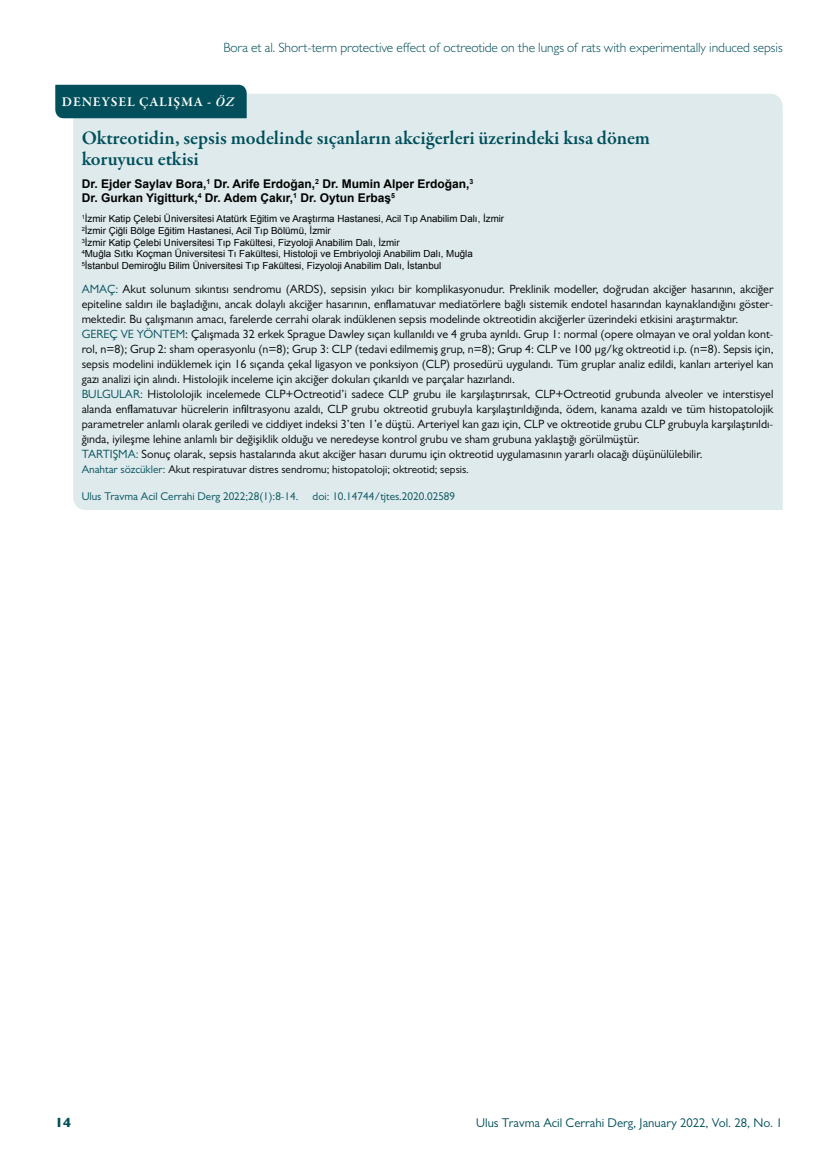
<style>
.page{position:relative;width:838px;height:1170px;background:#fff}
.page>*{position:absolute;margin:0;border:0;box-sizing:border-box;transform-origin:0 0}
.t1{font:600 19.5px/21px "Garamond Premr Pro";letter-spacing:-.005em;color:#004f5a}
.t2{font:300 13.5px "Gill Sans MT Pro";letter-spacing:-.005em;color:#004f5a}
.t3{font:600 13.5px "Garamond Premr Pro";letter-spacing:.055em;color:#fff}
.t4{font:800 13.5px "Gill Sans MT Pro";color:#004f5a}
.t5{font:12.75px "Gill Sans MT Pro";color:#004f5a}
.t6{font:12px/15px "Gill Sans MT Pro";color:#000}
.t7{font:700 12px/14.4px "Arial";color:#000}
.t8{font:11.25px "Gill Sans MT Pro";color:#000}
.t9{font:11.25px "Gill Sans MT Pro";color:#004f5a}
.t10{font:9.75px/11.7px "Arial";color:#000}
.s1{font-style:italic}
.s2{color:#004f5a}
</style>
<div class="page">
<div style="left:73px;top:94px;width:709px;height:416px;background:#deeaec"></div>
<div style="left:55px;top:85px;width:192px;height:33px;background:#004f5a"></div>
<p class="t2" style="left:223px;top:39px;width:561px">Bora et al. Short-term protective effect of octreotide on the lungs of rats with experimentally induced sepsis</p>
<p class="t3" style="left:62px;top:94px;width:174px">DENEYSEL ÇALIŞMA - <span class="s1">ÖZ</span></p>
<h1 class="t1" style="left:82px;top:127px;width:570px">Oktreotidin, sepsis modelinde sıçanların akciğerleri üzerindeki kısa dönem koruyucu etkisi</h1>
<p class="t7" style="left:82px;top:177px;width:393px">Dr. Ejder Saylav Bora,<sup>1</sup> Dr. Arife Erdoğan,<sup>2</sup> Dr. Mumin Alper Erdoğan,<sup>3<br></sup>Dr. Gurkan Yigitturk,<sup>4</sup> Dr. Adem Çakır,<sup>1</sup> Dr. Oytun Erbaş<sup>5</sup></p>
<p class="t10" style="left:82px;top:213px;width:424px"><sup>1</sup>İzmir Katip Çelebi Üniversitesi Atatürk Eğitim ve Araştırma Hastanesi, Acil Tıp Anabilim Dalı, İzmir <sup>2</sup>İzmir Çiğli Bölge Eğitim Hastanesi, Acil Tıp Bölümü, İzmir<br><sup>3</sup>İzmir Katip Çelebi Universitesi Tıp Fakültesi, Fizyoloji Anabilim Dalı, İzmir<br><sup>4</sup>Muğla Sıtkı Koçman Üniversitesi Tı Fakültesi, Histoloji ve Embriyoloji Anabilim Dalı, Muğla <sup>5</sup>İstanbul Demiroğlu Bilim Üniversitesi Tıp Fakültesi, Fizyoloji Anabilim Dalı, İstanbul</p>
<p class="t6" style="left:82px;top:281px;width:693px"><span class="s2">AMAÇ:</span> Akut solunum sıkıntısı sendromu (ARDS), sepsisin yıkıcı bir komplikasyonudur. Preklinik modeller, doğrudan akciğer hasarının, akciğer epiteline saldırı ile başladığını, ancak dolaylı akciğer hasarının, enflamatuvar mediatörlere bağlı sistemik endotel hasarından kaynaklandığını göster&shy;mektedir. Bu çalışmanın amacı, farelerde cerrahi olarak indüklenen sepsis modelinde oktreotidin akciğerler üzerindeki etkisini araştırmaktır.<br><span class="s2">GEREÇ VE YÖNTEM</span>: Çalışmada 32 erkek Sprague Dawley sıçan kullanıldı ve 4 gruba ayrıldı. Grup 1: normal (opere olmayan ve oral yoldan kont&shy;rol, n=8); Grup 2: sham operasyonlu (n=8); Grup 3: CLP (tedavi edilmemiş grup, n=8); Grup 4: CLP ve 100 µg/kg oktreotid i.p. (n=8). Sepsis için, sepsis modelini indüklemek için 16 sıçanda çekal ligasyon ve ponksiyon (CLP) prosedürü uygulandı. Tüm gruplar analiz edildi, kanları arteriyel kan gazı analizi için alındı. Histolojik inceleme için akciğer dokuları çıkarıldı ve parçalar hazırlandı.<br><span class="s2">BULGULAR:</span> Histololojik incelemede CLP+Octreotid’i sadece CLP grubu ile karşılaştırırsak, CLP+Octreotid grubunda alveoler ve interstisyel alanda enflamatuvar hücrelerin infiltrasyonu azaldı, CLP grubu oktreotid grubuyla karşılaştırıldığında, ödem, kanama azaldı ve tüm histopatolojik parametreler anlamlı olarak geriledi ve ciddiyet indeksi 3’ten 1’e düştü. Arteriyel kan gazı için, CLP ve oktreotide grubu CLP grubuyla karşılaştırıldı&shy;ğında, iyileşme lehine anlamlı bir değişiklik olduğu ve neredeyse kontrol grubu ve sham grubuna yaklaştığı görülmüştür.<br><span class="s2">TARTIŞMA:</span> Sonuç olarak, sepsis hastalarında akut akciğer hasarı durumu için oktreotid uygulamasının yararlı olacağı düşünülülebilir.</p>
<p class="t8" style="left:82px;top:463px;width:389px"><span class="s2">Anahtar sözcükler:</span> Akut respiratuvar distres sendromu; histopatoloji; oktreotid; sepsis.</p>
<p class="t9" style="left:82px;top:490px;width:218px">Ulus Travma Acil Cerrahi Derg 2022;28(1):8-14.</p>
<p class="t9" style="left:312px;top:490px;width:144px">doi: 10.14744/tjtes.2020.02589</p>
<p class="t4" style="left:55px;top:1114px;width:18px">14</p>
<p class="t5" style="left:476px;top:1115px;width:308px">Ulus Travma Acil Cerrahi Derg, January 2022, Vol. 28, No. 1</p>
</div>
